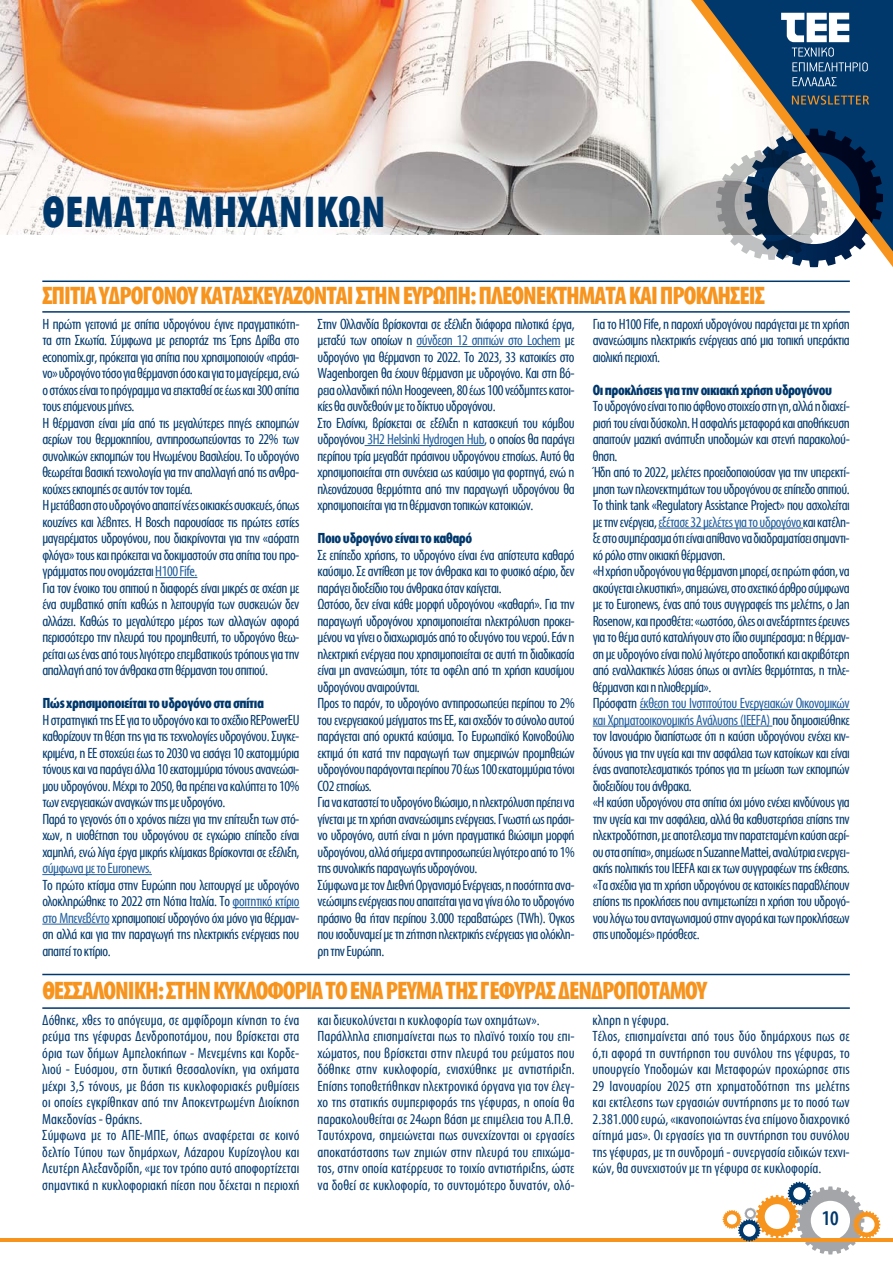
<style>
.page{position:relative;width:893px;height:1263px;background:#fff}
.page>*{position:absolute;margin:0;border:0;box-sizing:border-box;transform-origin:0 0}
.t1{font:700 45px "Myriad Condensed Greek";letter-spacing:.01em;color:#00386c}
.t2{font:700 25.5px "Myriad Condensed Greek";letter-spacing:-.04em;color:#f7941e}
.t3{font:500 21px "Myriad Condensed Greek";color:#00386c}
.t4{font:15px/16.5px "Myriad Condensed Greek";letter-spacing:-.03em;color:#00386c}
.t5{font:15px/16.5px "Myriad Condensed Greek";color:#00386c}
.t6{font:700 15px "Myriad Condensed Greek";letter-spacing:-.03em;color:#00386c}
.t7{font:15px "Myriad Condensed Greek";letter-spacing:-.03em;color:#215e9e}
.s1{color:#215e9e}
</style>
<div class="page">
<hr style="left:0;top:1238px;width:893px;height:3px;background:#f7941e">
<svg style="left:723px;top:1182px;width:157px;height:72px"></svg>
<img style="left:0;top:0;width:691px;height:234px">
<svg style="left:691px;top:0;width:202px;height:267px"></svg>
<svg style="left:792px;top:95px;width:77px;height:10px"></svg>
<svg style="left:781px;top:13px;width:87px;height:58px"></svg>
<svg style="left:792px;top:77px;width:45px;height:9px"></svg>
<hr style="left:155px;top:577px;width:42px;height:1px;background:#215e9e">
<hr style="left:42px;top:874px;width:110px;height:1px;background:#215e9e">
<hr style="left:233px;top:907px;width:66px;height:1px;background:#215e9e">
<hr style="left:42px;top:924px;width:67px;height:1px;background:#215e9e">
<hr style="left:416px;top:346px;width:144px;height:1px;background:#215e9e">
<hr style="left:365px;top:445px;width:119px;height:1px;background:#215e9e">
<hr style="left:658px;top:528px;width:145px;height:1px;background:#215e9e">
<hr style="left:640px;top:709px;width:210px;height:1px;background:#215e9e">
<hr style="left:593px;top:726px;width:179px;height:1px;background:#215e9e">
<hr style="left:42px;top:311px;width:808px;height:2px;background:#00386c">
<hr style="left:42px;top:1007px;width:808px;height:2px;background:#00386c">
<hr style="left:42px;top:281px;width:808px;height:1px;background:#00386c">
<hr style="left:42px;top:974px;width:808px;height:1px;background:#00386c">
<h1 class="t1" style="left:43px;top:189px;width:345px">ΘΕΜΑΤΑ ΜΗΧΑΝΙΚΩΝ</h1>
<h2 class="t2" style="left:42px;top:283px;width:724px">ΣΠΙΤΙΑ ΥΔΡΟΓΟΝΟΥ ΚΑΤΑΣΚΕΥΑΖΟΝΤΑΙ ΣΤΗΝ ΕΥΡΩΠΗ: ΠΛΕΟΝΕΚΤΗΜΑΤΑ ΚΑΙ ΠΡΟΚΛΗΣΕΙΣ</h2>
<p class="t4" style="left:42px;top:316px;width:259px">Η πρώτη γειτονιά με σπίτια υδρογόνου έγινε πραγματικότη&shy;τα στη Σκωτία. Σύμφωνα με ρεπορτάζ της Έρης Δρίβα στο economix.gr, πρόκειται για σπίτια που χρησιμοποιούν «πράσι&shy;νο» υδρογόνο τόσο για θέρμανση όσο και για το μαγείρεμα, ενώ ο στόχος είναι το πρόγραμμα να επεκταθεί σε έως και 300 σπίτια τους επόμενους μήνες.<br>Η θέρμανση είναι μία από τις μεγαλύτερες πηγές εκπομπών αερίων του θερμοκηπίου, αντιπροσωπεύοντας το 22% των συνολικών εκπομπών του Ηνωμένου Βασιλείου. Το υδρογόνο θεωρείται βασική τεχνολογία για την απαλλαγή από τις ανθρα&shy;κούχες εκπομπές σε αυτόν τον τομέα.<br>Η μετάβαση στο υδρογόνο απαιτεί νέες οικιακές συσκευές, όπως κουζίνες και λέβητες. Η Bosch παρουσίασε τις πρώτες εστίες μαγειρέματος υδρογόνου, που διακρίνονται για την «αόρατη φλόγα» τους και πρόκειται να δοκιμαστούν στα σπίτια του προ&shy;γράμματος που ονομάζεται <span class="s1">H100 Fife.<br></span>Για τον ένοικο του σπιτιού η διαφορές είναι μικρές σε σχέση με ένα συμβατικό σπίτι καθώς η λειτουργία των συσκευών δεν αλλάζει. Καθώς το μεγαλύτερο μέρος των αλλαγών αφορά περισσότερο την πλευρά του προμηθευτή, το υδρογόνο θεω&shy;ρείται ως ένας από τους λιγότερο επεμβατικούς τρόπους για την απαλλαγή από τον άνθρακα στη θέρμανση του σπιτιού.</p>
<p class="t6" style="left:42px;top:695px;width:223px">Πώς χρησιμοποιείται το υδρογόνο στα σπίτια</p>
<p class="t4" style="left:42px;top:712px;width:259px">Η στρατηγική της ΕΕ για το υδρογόνο και το σχέδιο REPowerEU καθορίζουν τη θέση της για τις τεχνολογίες υδρογόνου. Συγκε&shy;κριμένα, η ΕΕ στοχεύει έως το 2030 να εισάγει 10 εκατομμύρια τόνους και να παράγει άλλα 10 εκατομμύρια τόνους ανανεώσι&shy;μου υδρογόνου. Μέχρι το 2050, θα πρέπει να καλύπτει το 10% των ενεργειακών αναγκών της με υδρογόνο.<br>Παρά το γεγονός ότι ο χρόνος πιέζει για την επίτευξη των στό&shy;χων, η υιοθέτηση του υδρογόνου σε εγχώριο επίπεδο είναι χαμηλή, ενώ λίγα έργα μικρής κλίμακας βρίσκονται σε εξέλιξη,</p>
<p class="t7" style="left:42px;top:861px;width:111px">σύμφωνα με το Euronews.</p>
<p class="t4" style="left:42px;top:877px;width:259px;text-align:justify">Το πρώτο κτίσμα στην Ευρώπη που λειτουργεί με υδρογόνο ολοκληρώθηκε το 2022 στη Νότια Ιταλία. Το <span class="s1">φοιτητικό κτίριο στο Μπενεβέντο</span> χρησιμοποιεί υδρογόνο όχι μόνο για θέρμαν&shy;ση αλλά και για την παραγωγή της ηλεκτρικής ενέργειας που απαιτεί το κτίριο.</p>
<p class="t4" style="left:317px;top:316px;width:259px">Στην Ολλανδία βρίσκονται σε εξέλιξη διάφορα πιλοτικά έργα, μεταξύ των οποίων η <span class="s1">σύνδεση 12 σπιτιών στο Lochem</span> με υδρογόνο για θέρμανση το 2022. Το 2023, 33 κατοικίες στο Wagenborgen θα έχουν θέρμανση με υδρογόνο. Και στη βό&shy;ρεια ολλανδική πόλη Hoogeveen, 80 έως 100 νεόδμητες κατοι&shy;κίες θα συνδεθούν με το δίκτυο υδρογόνου.<br>Στο Ελσίνκι, βρίσκεται σε εξέλιξη η κατασκευή του κόμβου υδρογόνου <span class="s1">3H2 Helsinki Hydrogen Hub</span>, ο οποίος θα παράγει περίπου τρία μεγαβάτ πράσινου υδρογόνου ετησίως. Αυτό θα χρησιμοποιείται στη συνέχεια ως καύσιμο για φορτηγά, ενώ η πλεονάζουσα θερμότητα από την παραγωγή υδρογόνου θα χρησιμοποιείται για τη θέρμανση τοπικών κατοικιών.</p>
<p class="t6" style="left:317px;top:530px;width:156px">Ποιο υδρογόνο είναι το καθαρό</p>
<p class="t4" style="left:317px;top:547px;width:259px">Σε επίπεδο χρήσης, το υδρογόνο είναι ένα απίστευτα καθαρό καύσιμο. Σε αντίθεση με τον άνθρακα και το φυσικό αέριο, δεν παράγει διοξείδιο του άνθρακα όταν καίγεται.<br>Ωστόσο, δεν είναι κάθε μορφή υδρογόνου «καθαρή». Για την παραγωγή υδρογόνου χρησιμοποιείται ηλεκτρόλυση προκει&shy;μένου να γίνει ο διαχωρισμός από το οξυγόνο του νερού. Εάν η ηλεκτρική ενέργεια που χρησιμοποιείται σε αυτή τη διαδικασία είναι μη ανανεώσιμη, τότε τα οφέλη από τη χρήση καυσίμου υδρογόνου αναιρούνται.<br>Προς το παρόν, το υδρογόνο αντιπροσωπεύει περίπου το 2% του ενεργειακού μείγματος της ΕΕ, και σχεδόν το σύνολο αυτού παράγεται από ορυκτά καύσιμα. Το Ευρωπαϊκό Κοινοβούλιο εκτιμά ότι κατά την παραγωγή των σημερινών προμηθειών υδρογόνου παράγονται περίπου 70 έως 100 εκατομμύρια τόνοι CO2 ετησίως.<br>Για να καταστεί το υδρογόνο βιώσιμο, η ηλεκτρόλυση πρέπει να γίνεται με τη χρήση ανανεώσιμης ενέργειας. Γνωστή ως πράσι&shy;νο υδρογόνο, αυτή είναι η μόνη πραγματικά βιώσιμη μορφή υδρογόνου, αλλά σήμερα αντιπροσωπεύει λιγότερο από το 1% της συνολικής παραγωγής υδρογόνου.<br>Σύμφωνα με τον Διεθνή Οργανισμό Ενέργειας, η ποσότητα ανα&shy;νεώσιμης ενέργειας που απαιτείται για να γίνει όλο το υδρογόνο πράσινο θα ήταν περίπου 3.000 τεραβατώρες (TWh). Όγκος που ισοδυναμεί με τη ζήτηση ηλεκτρικής ενέργειας για ολόκλη&shy;ρη την Ευρώπη.</p>
<p class="t4" style="left:593px;top:316px;width:259px;text-align:justify">Για το H100 Fife, η παροχή υδρογόνου παράγεται με τη χρήση ανανεώσιμης ηλεκτρικής ενέργειας από μια τοπική υπεράκτια αιολική περιοχή.</p>
<p class="t6" style="left:593px;top:382px;width:241px">Οι προκλήσεις για την οικιακή χρήση υδρογόνου</p>
<p class="t4" style="left:593px;top:398px;width:259px">Το υδρογόνο είναι το πιο άφθονο στοιχείο στη γη, αλλά η διαχεί&shy;ρισή του είναι δύσκολη. Η ασφαλής μεταφορά και αποθήκευση απαιτούν μαζική ανάπτυξη υποδομών και στενή παρακολού&shy;θηση.<br>Ήδη από το 2022, μελέτες προειδοποιούσαν για την υπερεκτί&shy;μηση των πλεονεκτημάτων του υδρογόνου σε επίπεδο σπιτιού.<br>Το think tank «Regulatory Assistance Project» που ασχολείται με την ενέργεια, <span class="s1">εξέτασε 32 μελέτες για το υδρογόνο</span> και κατέλη&shy;ξε στο συμπέρασμα ότι είναι απίθανο να διαδραματίσει σημαντι&shy;κό ρόλο στην οικιακή θέρμανση.<br>«Η χρήση υδρογόνου για θέρμανση μπορεί, σε πρώτη φάση, να ακούγεται ελκυστική», σημειώνει, στο σχετικό άρθρο σύμφωνα με το Euronews, ένας από τους συγγραφείς της μελέτης, ο Jan Rosenow, και προσθέτει: «ωστόσο, όλες οι ανεξάρτητες έρευνες για το θέμα αυτό καταλήγουν στο ίδιο συμπέρασμα: η θέρμαν&shy;ση με υδρογόνο είναι πολύ λιγότερο αποδοτική και ακριβότερη από εναλλακτικές λύσεις όπως οι αντλίες θερμότητας, η τηλε&shy;θέρμανση και η ηλιοθερμία».<br>Πρόσφατη <span class="s1">έκθεση του Ινστιτούτου Ενεργειακών Οικονομικών και Χρηματοοικονομικής Ανάλυσης (IEEFA)</span> που δημοσιεύθηκε τον Ιανουάριο διαπίστωσε ότι η καύση υδρογόνου ενέχει κιν&shy;δύνους για την υγεία και την ασφάλεια των κατοίκων και είναι ένας αναποτελεσματικός τρόπος για τη μείωση των εκπομπών διοξειδίου του άνθρακα.<br>«Η καύση υδρογόνου στα σπίτια όχι μόνο ενέχει κινδύνους για την υγεία και την ασφάλεια, αλλά θα καθυστερήσει επίσης την ηλεκτροδότηση, με αποτέλεσμα την παρατεταμένη καύση αερί&shy;ου στα σπίτια», σημείωσε η Suzanne Mattei, αναλύτρια ενεργει&shy;ακής πολιτικής του IEEFA και εκ των συγγραφέων της έκθεσης. «Τα σχέδια για τη χρήση υδρογόνου σε κατοικίες παραβλέπουν επίσης τις προκλήσεις που αντιμετωπίζει η χρήση του υδρογό&shy;νου λόγω του ανταγωνισμού στην αγορά και των προκλήσεων στις υποδομές» πρόσθεσε.</p>
<h2 class="t2" style="left:42px;top:977px;width:666px">ΘΕΣΣΑΛΟΝΙΚΗ: ΣΤΗΝ ΚΥΚΛΟΦΟΡΙΑ ΤΟ ΕΝΑ ΡΕΥΜΑ ΤΗΣ ΓΕΦΥΡΑΣ ΔΕΝΔΡΟΠΟΤΑΜΟΥ</h2>
<p class="t5" style="left:42px;top:1012px;width:259px">Δόθηκε, χθες το απόγευμα, σε αμφίδρομη κίνηση το ένα ρεύμα της γέφυρας Δενδροποτάμου, που βρίσκεται στα όρια των δήμων Αμπελοκήπων - Μενεμένης και Κορδε&shy;λιού - Ευόσμου, στη δυτική Θεσσαλονίκη, για οχήματα μέχρι 3,5 τόνους, με βάση τις κυκλοφοριακές ρυθμίσεις οι οποίες εγκρίθηκαν από την Αποκεντρωμένη Διοίκηση Μακεδονίας - Θράκης.<br>Σύμφωνα με το ΑΠΕ-ΜΠΕ, όπως αναφέρεται σε κοινό δελτίο Τύπου των δημάρχων, Λάζαρου Κυρίζογλου και Λευτέρη Αλεξανδρίδη, «με τον τρόπο αυτό αποφορτίζεται σημαντικά η κυκλοφοριακή πίεση που δέχεται η περιοχή</p>
<p class="t5" style="left:317px;top:1012px;width:259px">και διευκολύνεται η κυκλοφορία των οχημάτων».<br>Παράλληλα επισημαίνεται πως το πλαϊνό τοιχίο του επι&shy;χώματος, που βρίσκεται στην πλευρά του ρεύματος που δόθηκε στην κυκλοφορία, ενισχύθηκε με αντιστήριξη.<br>Επίσης τοποθετήθηκαν ηλεκτρονικά όργανα για τον έλεγ&shy;χο της στατικής συμπεριφοράς της γέφυρας, η οποία θα παρακολουθείται σε 24ωρη βάση με επιμέλεια του Α.Π.Θ.<br>Ταυτόχρονα, σημειώνεται πως συνεχίζονται οι εργασίες αποκατάστασης των ζημιών στην πλευρά του επιχώμα&shy;τος, στην οποία κατέρρευσε το τοιχίο αντιστήριξης, ώστε να δοθεί σε κυκλοφορία, το συντομότερο δυνατόν, ολό-</p>
<p class="t5" style="left:593px;top:1012px;width:259px">κληρη η γέφυρα.<br>Τέλος, επισημαίνεται από τους δύο δημάρχους πως σε ό,τι αφορά τη συντήρηση του συνόλου της γέφυρας, το υπουργείο Υποδομών και Μεταφορών προχώρησε στις 29 Ιανουαρίου 2025 στη χρηματοδότηση της μελέτης και εκτέλεσης των εργασιών συντήρησης με το ποσό των 2.381.000 ευρώ, «ικανοποιώντας ένα επίμονο διαχρονικό αίτημά μας». Οι εργασίες για τη συντήρηση του συνόλου της γέφυρας, με τη συνδρομή - συνεργασία ειδικών τεχνι&shy;κών, θα συνεχιστούν με τη γέφυρα σε κυκλοφορία.</p>
<h3 class="t3" style="left:822px;top:1208px;width:19px">10</h3>
</div>
